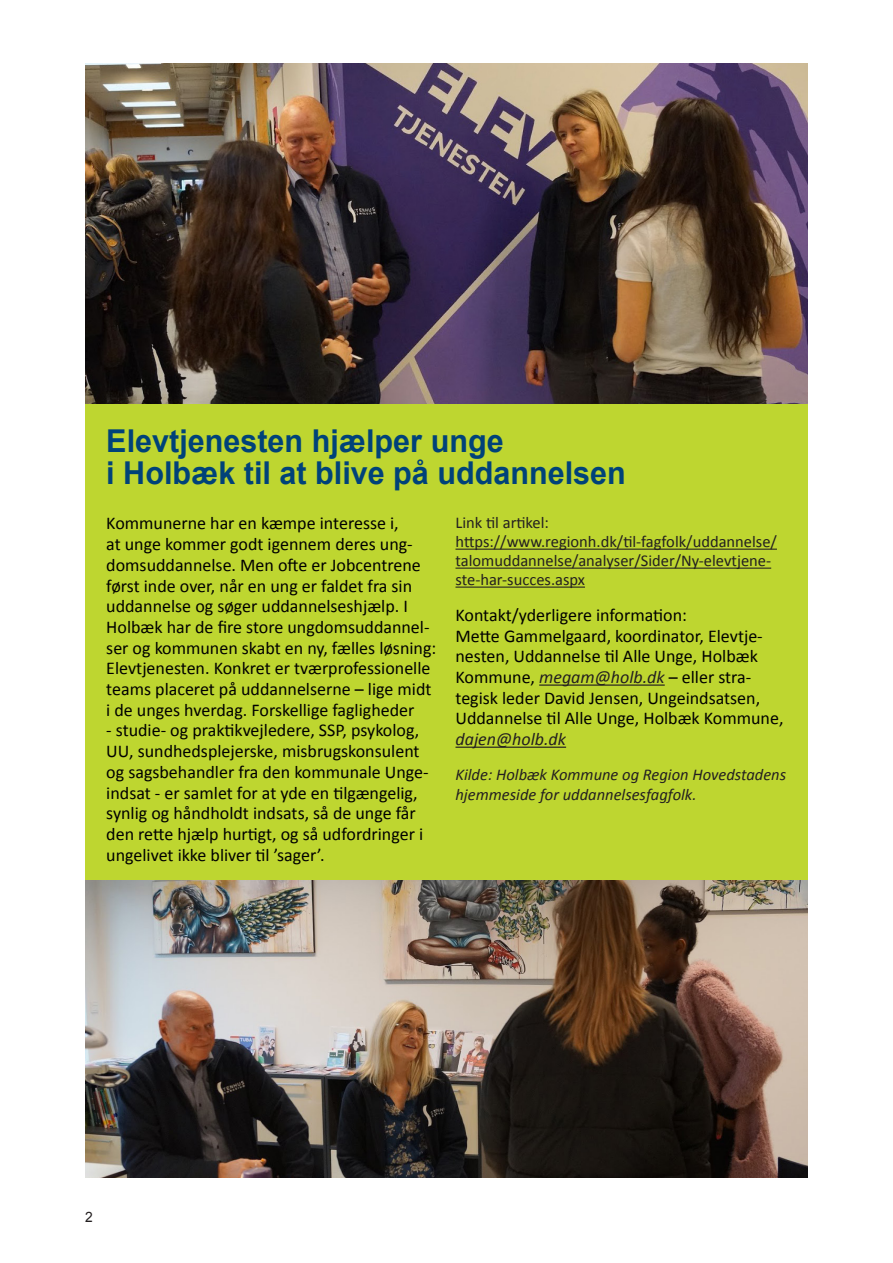
<style>
.page{position:relative;width:893px;height:1263px;background:#fff}
.page>*{position:absolute;margin:0;border:0;box-sizing:border-box;transform-origin:0 0}
.Overskrift_-_SORT{font:700 31.5px/31.5px "Arial";color:#004279}
.t1{font:18px/20.7px "Calibri";color:#000}
.t2{font:16.5px/19px "Calibri";color:#231f20}
.Heading_4{font:italic 16.5px/19.8px "Calibri";color:#231f20}
.Brødtekst_-_SORT{font:14.25px "Arial";color:#231f20}
.s1{font-style:italic;color:#231f20}
</style>
<div class="page">
<div style="left:85px;top:404px;width:723px;height:485px;background:#bed630"></div>
<img style="left:85px;top:64px;width:723px;height:340px">
<hr style="left:455px;top:549px;width:322px;height:1px;background:#231f20">
<hr style="left:455px;top:568px;width:316px;height:1px;background:#231f20">
<hr style="left:455px;top:586px;width:130px;height:2px;background:#231f20">
<hr style="left:539px;top:684px;width:126px;height:2px;background:#231f20">
<hr style="left:455px;top:747px;width:111px;height:1px;background:#231f20">
<img style="left:85px;top:880px;width:723px;height:298px">
<p class="Overskrift_-_SORT" style="left:106px;top:427px;width:521px">Elevtjenesten hjælper unge<br>i Holbæk til at blive på uddannelsen</p>
<p class="t1" style="left:106px;top:513px;width:332px">Kommunerne har en kæmpe interesse i,<br>at unge kommer godt igennem deres ung&shy;domsuddannelse. Men ofte er Jobcentrene først inde over, når en ung er faldet fra sin uddannelse og søger uddannelseshjælp. I Holbæk har de fire store ungdomsuddannel&shy;ser og kommunen skabt en ny, fælles løsning:<br>Elevtjenesten. Konkret er tværprofessionelle teams placeret på uddannelserne – lige midt i de unges hverdag. Forskellige fagligheder</p>
<p class="t1" style="left:106px;top:720px;width:324px">- studie- og praktikvejledere, SSP, psykolog, UU, sundhedsplejerske, misbrugskonsulent og sagsbehandler fra den kommunale Unge&shy;indsat - er samlet for at yde en tilgængelig, synlig og håndholdt indsats, så de unge får den rette hjælp hurtigt, og så udfordringer i ungelivet ikke bliver til ’sager’.</p>
<p class="t2" style="left:455px;top:513px;width:323px">Link til artikel: https://www.regionh.dk/til-fagfolk/uddannelse/ talomuddannelse/analyser/Sider/Ny-elevtjene&shy;ste-har-succes.aspx</p>
<p class="t1" style="left:455px;top:605px;width:330px">Kontakt/yderligere information:<br>Mette Gammelgaard, koordinator, Elevtje&shy;nesten, Uddannelse til Alle Unge, Holbæk Kommune, <span class="s1">megam@holb.dk</span> – eller stra&shy;tegisk leder David Jensen, Ungeindsatsen, Uddannelse til Alle Unge, Holbæk Kommune, <span class="s1">dajen@holb.dk</span></p>
<p class="Heading_4" style="left:455px;top:764px;width:332px">Kilde: Holbæk Kommune og Region Hovedstadens hjemmeside for uddannelsesfagfolk.</p>
<p class="Brødtekst_-_SORT" style="left:85px;top:1208px;width:9px">2</p>
</div>
